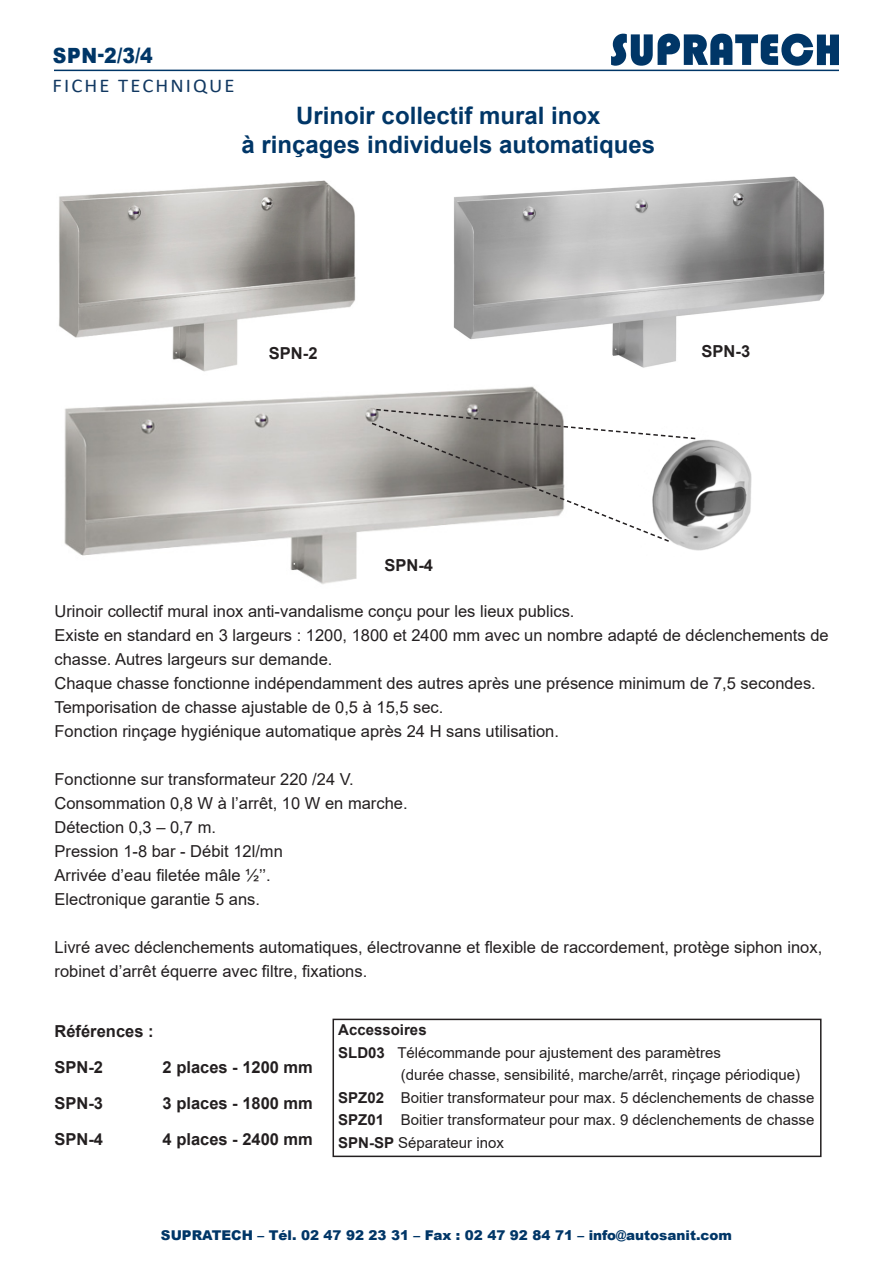
<style>
.page{position:relative;width:893px;height:1263px;background:#fff}
.page>*{position:absolute;margin:0;border:0;box-sizing:border-box;transform-origin:0 0}
.t1{font:700 24px "Arial";color:#003667}
.t2{font:900 21px "Arial";color:#003667;scale:.9 1}
.t3{font:19.5px "Calibri";letter-spacing:.1em;color:#113861;scale:1.06 1}
.t4{font:16.5px/24px "Arial";color:#231f20}
.t5{font:700 16.5px "Arial";color:#231f20}
.t6{font:15px "Arial";color:#231f20}
.t7{font:700 15px "Arial";color:#231f20}
.t8{font:900 13.5px "Arial";color:#003667}
.s1{font-weight:700}
</style>
<div class="page">
<svg style="left:611px;top:34px;width:228px;height:32px"></svg>
<hr style="left:54px;top:70px;width:785px;height:1px;background:#003667">
<img style="left:64px;top:386px;width:493px;height:198px">
<img style="left:59px;top:180px;width:297px;height:192px">
<img style="left:453px;top:176px;width:372px;height:192px">
<div style="left:333px;top:1019px;width:488px;height:138px;border:2px solid #231f20"></div>
<img style="left:674px;top:439px;width:78px;height:112px">
<svg style="left:370px;top:408px;width:327px;height:135px"></svg>
<p class="t2" style="left:53px;top:40px;width:112px">SPN-2/3/4</p>
<p class="t3" style="left:53px;top:72px;width:173px">FICHE TECHNIQUE</p>
<p class="t1" style="left:296px;top:99px;width:306px">Urinoir collectif mural inox</p>
<p class="t1" style="left:242px;top:128px;width:415px">à rinçages individuels automatiques</p>
<p class="t5" style="left:269px;top:342px;width:50px">SPN-2</p>
<p class="t5" style="left:702px;top:340px;width:50px">SPN-3</p>
<p class="t5" style="left:385px;top:554px;width:50px">SPN-4</p>
<p class="t4" style="left:55px;top:599px;width:521px">Urinoir collectif mural inox anti-vandalisme conçu pour les lieux publics.</p>
<p class="t4" style="left:55px;top:623px;width:776px">Existe en standard en 3 largeurs : 1200, 1800 et 2400 mm avec un nombre adapté de déclenchements de chasse. Autres largeurs sur demande.</p>
<p class="t4" style="left:55px;top:671px;width:763px">Chaque chasse fonctionne indépendamment des autres après une présence minimum de 7,5 secondes.<br>Temporisation de chasse ajustable de 0,5 à 15,5 sec.</p>
<p class="t4" style="left:55px;top:719px;width:506px">Fonction rinçage hygiénique automatique après 24 H sans utilisation.</p>
<p class="t4" style="left:55px;top:767px;width:301px">Fonctionne sur transformateur 220 /24 V.</p>
<p class="t4" style="left:55px;top:791px;width:355px">Consommation 0,8 W à l’arrêt, 10 W en marche.</p>
<p class="t4" style="left:55px;top:815px;width:163px">Détection 0,3 – 0,7 m.</p>
<p class="t4" style="left:55px;top:839px;width:230px">Pression 1-8 bar - Débit 12l/mn</p>
<p class="t4" style="left:55px;top:863px;width:218px">Arrivée d’eau filetée mâle ½’’.</p>
<p class="t4" style="left:55px;top:887px;width:207px">Electronique garantie 5 ans.</p>
<p class="t4" style="left:55px;top:935px;width:769px">Livré avec déclenchements automatiques, électrovanne et flexible de raccordement, protège siphon inox, robinet d’arrêt équerre avec filtre, fixations.</p>
<p class="t5" style="left:55px;top:1019px;width:101px">Références :</p>
<p class="t5" style="left:55px;top:1055px;width:50px">SPN-2</p>
<p class="t5" style="left:163px;top:1055px;width:152px">2 places - 1200 mm</p>
<p class="t5" style="left:55px;top:1091px;width:50px">SPN-3</p>
<p class="t5" style="left:163px;top:1091px;width:152px">3 places - 1800 mm</p>
<p class="t5" style="left:55px;top:1127px;width:50px">SPN-4</p>
<p class="t5" style="left:163px;top:1127px;width:152px">4 places - 2400 mm</p>
<p class="t7" style="left:338px;top:1019px;width:90px">Accessoires</p>
<p class="t6" style="left:338px;top:1042px;width:384px"><span class="s1">SLD03</span> Télécommande pour ajustement des paramètres</p>
<p class="t6" style="left:401px;top:1065px;width:401px">(durée chasse, sensibilité, marche/arrêt, rinçage périodique)</p>
<p class="t6" style="left:338px;top:1087px;width:478px"><span class="s1">SPZ02</span> Boitier transformateur pour max. 5 déclenchements de chasse</p>
<p class="t6" style="left:338px;top:1110px;width:478px"><span class="s1">SPZ01</span> Boitier transformateur pour max. 9 déclenchements de chasse</p>
<p class="t6" style="left:338px;top:1132px;width:167px"><span class="s1">SPN-SP</span> Séparateur inox</p>
<p class="t8" style="left:161px;top:1225px;width:572px">SUPRATECH – Tél. 02 47 92 23 31 – Fax : 02 47 92 84 71 – info@autosanit.com</p>
</div>
